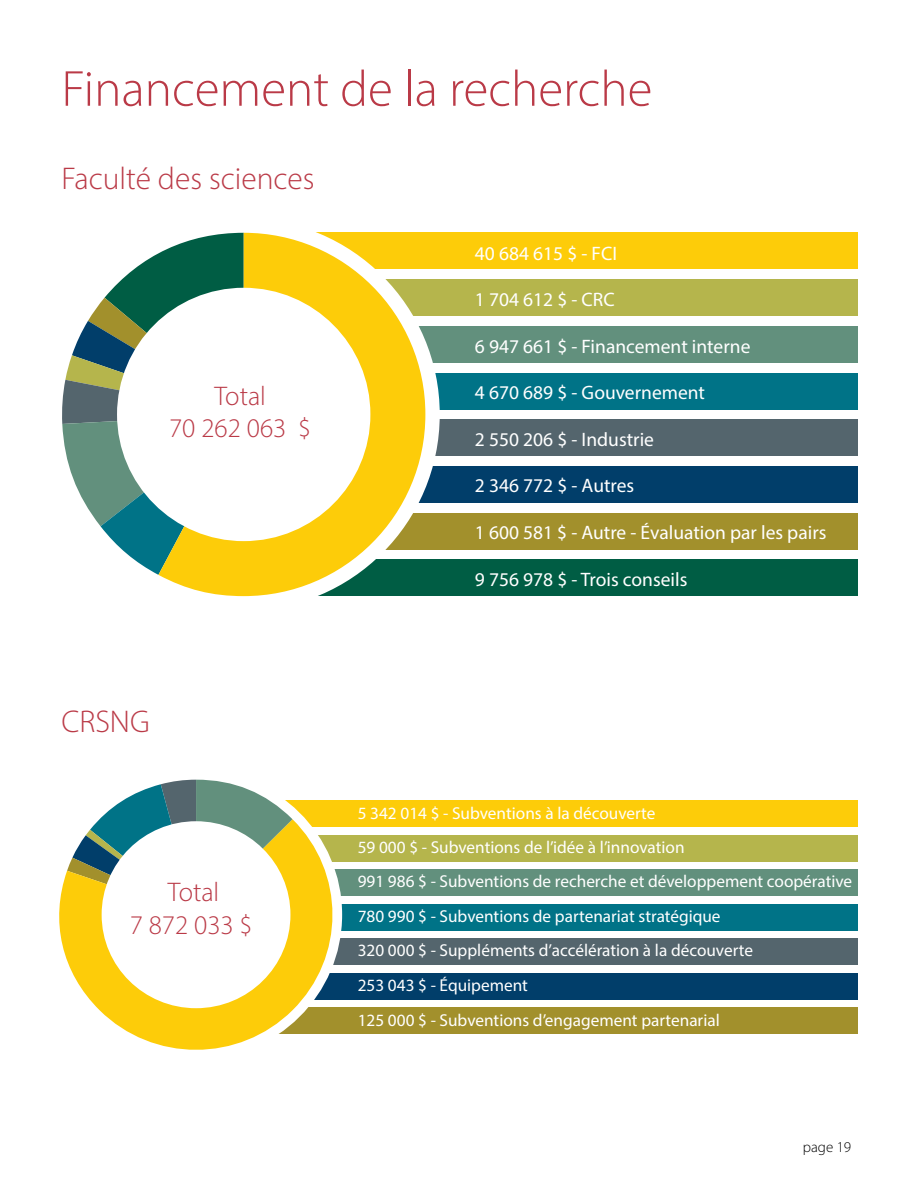
<style>
.page{position:relative;width:918px;height:1188px;background:#fff}
.page>*{position:absolute;margin:0;border:0;box-sizing:border-box;transform-origin:0 0}
.t1{font:300 51px "Myriad Pro";color:#ba3a47}
.t2{font:300 31.5px "Myriad Pro";color:#ba3a47}
.t3{font:300 27px "Myriad Pro";color:#ba3a47}
.t4{font:19.5px "Myriad Pro";color:#fff}
.t5{font:17.25px/34.5px "Myriad Pro";color:#fff}
.t6{font:300 15px "Myriad Pro";color:#000}
</style>
<div class="page">
<div style="left:267px;top:233px;width:591px;height:36px;background:#fdcc09"></div>
<div style="left:267px;top:279px;width:591px;height:37px;background:#b5b54c"></div>
<div style="left:267px;top:326px;width:591px;height:37px;background:#62907d"></div>
<div style="left:267px;top:373px;width:591px;height:36px;background:#007387"></div>
<div style="left:267px;top:420px;width:591px;height:36px;background:#54656d"></div>
<div style="left:267px;top:466px;width:591px;height:37px;background:#013e6a"></div>
<div style="left:267px;top:513px;width:591px;height:36px;background:#a2902c"></div>
<div style="left:267px;top:560px;width:591px;height:36px;background:#005d44"></div>
<div style="left:48px;top:218px;width:392px;height:392px;background:#fff;border-radius:50%"></div>
<svg style="left:62px;top:253px;width:96px;height:322px"></svg>
<svg style="left:158px;top:233px;width:267px;height:363px;fill:#fdcc09"></svg>
<div style="left:117px;top:288px;width:253px;height:253px;background:#fff;border-radius:50%"></div>
<div style="left:233px;top:800px;width:625px;height:27px;background:#fdcc09"></div>
<div style="left:233px;top:835px;width:625px;height:27px;background:#b5b54c"></div>
<div style="left:233px;top:869px;width:625px;height:27px;background:#62907d"></div>
<div style="left:233px;top:904px;width:625px;height:27px;background:#007387"></div>
<div style="left:233px;top:938px;width:625px;height:27px;background:#54656d"></div>
<div style="left:233px;top:973px;width:625px;height:26px;background:#013e6a"></div>
<div style="left:233px;top:1007px;width:625px;height:27px;background:#a2902c"></div>
<svg style="left:59px;top:819px;width:287px;height:231px;fill:#fdcc09"></svg>
<svg style="left:67px;top:780px;width:225px;height:135px"></svg>
<div style="left:102px;top:821px;width:188px;height:187px;background:#fff;border-radius:50%"></div>
<h1 class="t1" style="left:62px;top:58px;width:592px">Financement de la recherche</h1>
<h2 class="t2" style="left:62px;top:159px;width:255px">Faculté des sciences</h2>
<p class="t3" style="left:215px;top:379px;width:53px">Total</p>
<p class="t3" style="left:169px;top:412px;width:144px">70 262 063 $</p>
<p class="t4" style="left:475px;top:241px;width:144px">40 684 615 $ - FCI</p>
<p class="t4" style="left:475px;top:288px;width:141px">1 704 612 $ - CRC</p>
<p class="t4" style="left:475px;top:334px;width:277px">6 947 661 $ - Financement interne</p>
<p class="t4" style="left:475px;top:381px;width:232px">4 670 689 $ - Gouvernement</p>
<p class="t4" style="left:475px;top:427px;width:181px">2 550 206 $ - Industrie</p>
<p class="t4" style="left:475px;top:474px;width:161px">2 346 772 $ - Autres</p>
<p class="t4" style="left:475px;top:520px;width:353px">1 600 581 $ - Autre - Évaluation par les pairs</p>
<p class="t4" style="left:475px;top:567px;width:214px">9 756 978 $ - Trois conseils</p>
<h2 class="t2" style="left:62px;top:702px;width:90px">CRSNG</h2>
<p class="t3" style="left:168px;top:876px;width:53px">Total</p>
<p class="t3" style="left:130px;top:908px;width:125px">7 872 033 $</p>
<p class="t5" style="left:358px;top:796px;width:299px">5 342 014 $ - Subventions à la découverte</p>
<p class="t5" style="left:358px;top:830px;width:496px">59 000 $ - Subventions de l’idée à l’innovation<br>991 986 $ - Subventions de recherche et développement coopérative 780 990 $ - Subventions de partenariat stratégique<br>320 000 $ - Suppléments d’accélération à la découverte<br>253 043 $ - Équipement<br>125 000 $ - Subventions d’engagement partenarial</p>
<p class="t6" style="left:803px;top:1138px;width:50px">page 19</p>
</div>
